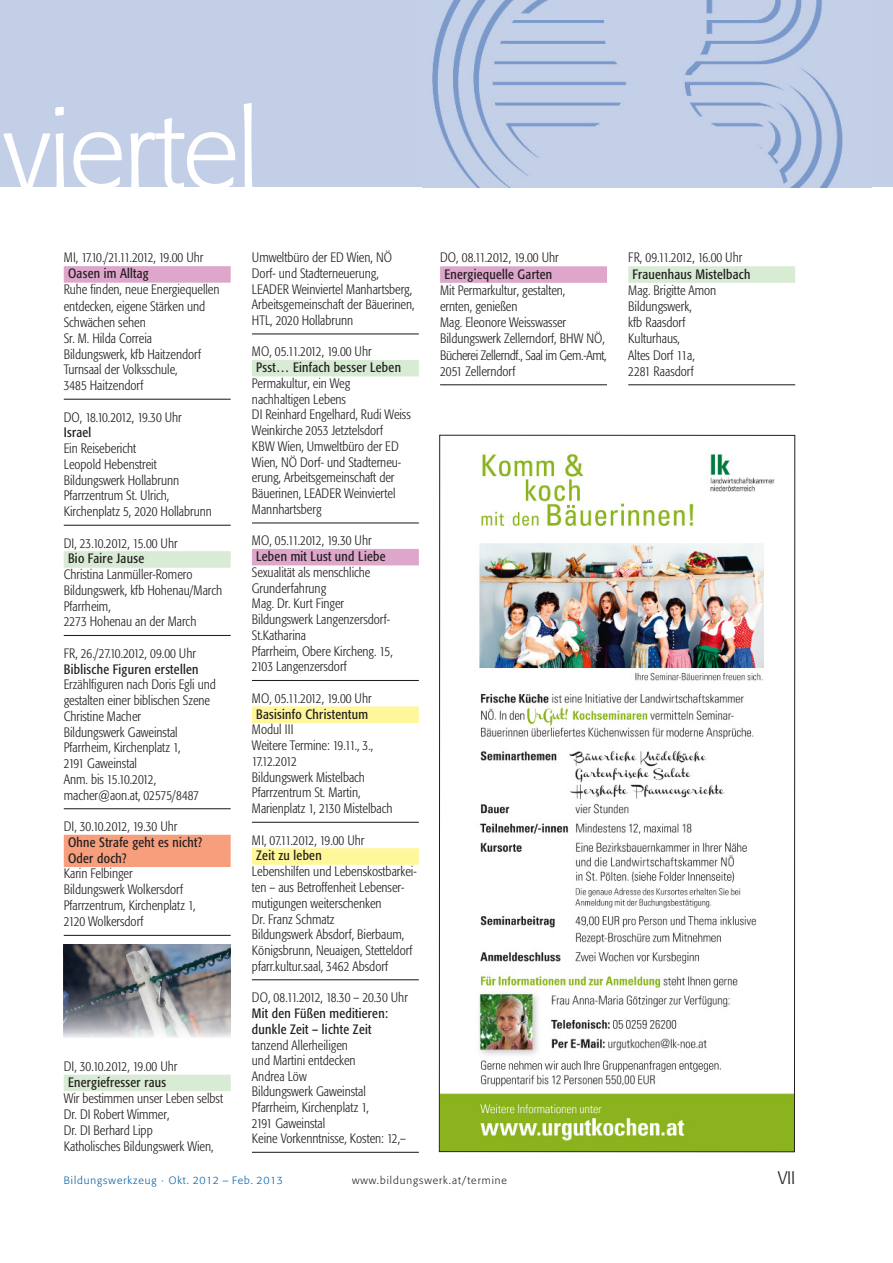
<style>
.page{position:relative;width:893px;height:1263px;background:#fff}
.page>*{position:absolute;margin:0;border:0;box-sizing:border-box;transform-origin:0 0}
.t1{font:300 108px "Formata";letter-spacing:-.02em;color:#fff}
.t2{font:300 18px "Formata";color:#231f20}
.t3{font:300 condensed 13.5px/15.8px "Formata";color:#231f20}
.t4{font:condensed 13.5px/15.8px "Formata";letter-spacing:.02em;color:#231f20}
.t5{font:300 condensed 13.5px "Formata";letter-spacing:-.065em;color:#231f20}
.t6{font:300 condensed 13.5px "Formata";letter-spacing:-.03em;color:#231f20}
.t7{font:300 10.5px "Formata";letter-spacing:.09em;color:#015da4}
.t8{font:300 10.5px "Formata";letter-spacing:.095em;color:#231f20}
</style>
<div class="page">
<div style="left:64px;top:266px;width:167px;height:17px;background:#dea6cb"></div>
<hr style="left:64px;top:399px;width:167px;height:1px;background:#231f20">
<hr style="left:64px;top:525px;width:167px;height:1px;background:#231f20">
<div style="left:64px;top:551px;width:167px;height:17px;background:#d8ebd4"></div>
<hr style="left:64px;top:635px;width:167px;height:1px;background:#231f20">
<hr style="left:64px;top:808px;width:167px;height:1px;background:#231f20">
<div style="left:64px;top:835px;width:167px;height:16px;background:#f79f7c"></div>
<div style="left:64px;top:850px;width:167px;height:17px;background:#f79f7c"></div>
<hr style="left:64px;top:935px;width:167px;height:1px;background:#231f20">
<div style="left:64px;top:1074px;width:167px;height:17px;background:#d8ebd4"></div>
<hr style="left:252px;top:333px;width:167px;height:1px;background:#231f20">
<div style="left:252px;top:360px;width:167px;height:16px;background:#d8ebd4"></div>
<hr style="left:252px;top:522px;width:167px;height:1px;background:#231f20">
<div style="left:252px;top:549px;width:167px;height:16px;background:#dea6cb"></div>
<hr style="left:252px;top:680px;width:167px;height:1px;background:#231f20">
<div style="left:252px;top:706px;width:167px;height:17px;background:#fff79a"></div>
<hr style="left:252px;top:822px;width:167px;height:1px;background:#231f20">
<div style="left:252px;top:848px;width:167px;height:17px;background:#fff79a"></div>
<hr style="left:252px;top:979px;width:167px;height:1px;background:#231f20">
<hr style="left:252px;top:1152px;width:167px;height:1px;background:#231f20">
<div style="left:440px;top:266px;width:167px;height:17px;background:#dea6cb"></div>
<hr style="left:440px;top:384px;width:167px;height:1px;background:#231f20">
<div style="left:628px;top:266px;width:167px;height:17px;background:#d8ebd4"></div>
<hr style="left:628px;top:384px;width:167px;height:1px;background:#231f20">
<img style="left:64px;top:944px;width:167px;height:94px">
<img style="left:64px;top:985px;width:166px;height:52px">
<div style="left:0;top:0;width:893px;height:187px;background:#c3cee7"></div>
<img style="left:432px;top:0;width:411px;height:187px">
<img style="left:441px;top:452px;width:352px;height:698px">
<h1 class="t1" style="left:3px;top:105px;width:258px">viertel</h1>
<p class="t5" style="left:64px;top:252px;width:141px">MI, 17.10./21.11.2012, 19.00 Uhr</p>
<p class="t4" style="left:68px;top:267px;width:82px">Oasen im Alltag</p>
<p class="t3" style="left:64px;top:283px;width:157px">Ruhe finden, neue Energiequellen entdecken, eigene Stärken und<br>Schwächen sehen<br>Sr. M. Hilda Correia<br>Bildungswerk, kfb Haitzendorf<br>Turnsaal der Volksschule,<br>3485 Haitzendorf</p>
<p class="t6" style="left:64px;top:412px;width:120px">DO, 18.10.2012, 19.30 Uhr</p>
<p class="t4" style="left:64px;top:426px;width:29px">Israel</p>
<p class="t3" style="left:64px;top:442px;width:150px">Ein Reisebericht<br>Leopold Hebenstreit<br>Bildungswerk Hollabrunn<br>Pfarrzentrum St. Ulrich,<br>Kirchenplatz 5, 2020 Hollabrunn</p>
<p class="t3" style="left:64px;top:536px;width:115px">DI, 23.10.2012, 15.00 Uhr</p>
<p class="t4" style="left:68px;top:552px;width:78px">Bio Faire Jause</p>
<p class="t3" style="left:64px;top:568px;width:160px">Christina Lanmüller-Romero<br>Bildungswerk, kfb Hohenau/March<br>Pfarrheim,<br>2273 Hohenau an der March</p>
<p class="t3" style="left:64px;top:646px;width:134px">FR, 26./27.10.2012, 09.00 Uhr</p>
<p class="t4" style="left:64px;top:662px;width:136px">Biblische Figuren erstellen</p>
<p class="t3" style="left:64px;top:678px;width:154px">Erzählfiguren nach Doris Egli und gestalten einer biblischen Szene<br>Christine Macher<br>Bildungswerk Gaweinstal<br>Pfarrheim, Kirchenplatz 1,<br>2191 Gaweinstal<br>Anm. bis 15.10.2012, macher@aon.at, 02575/8487</p>
<p class="t3" style="left:64px;top:820px;width:115px">DI, 30.10.2012, 19.30 Uhr</p>
<p class="t4" style="left:68px;top:835px;width:136px">Ohne Strafe geht es nicht?<br>Oder doch?</p>
<p class="t3" style="left:64px;top:867px;width:133px">Karin Felbinger<br>Bildungswerk Wolkersdorf<br>Pfarrzentrum, Kirchenplatz 1,<br>2120 Wolkersdorf</p>
<p class="t3" style="left:64px;top:1059px;width:115px">DI, 30.10.2012, 19.00 Uhr</p>
<p class="t4" style="left:68px;top:1075px;width:100px">Energiefresser raus</p>
<p class="t3" style="left:64px;top:1091px;width:161px">Wir bestimmen unser Leben selbst<br>Dr. DI Robert Wimmer,<br>Dr. DI Berhard Lipp<br>Katholisches Bildungswerk Wien,</p>
<p class="t3" style="left:252px;top:251px;width:164px">Umweltbüro der ED Wien, NÖ<br>Dorf- und Stadterneuerung,<br>LEADER Weinviertel Manhartsberg,<br>Arbeitsgemeinschaft der Bäuerinen,<br>HTL, 2020 Hollabrunn</p>
<p class="t3" style="left:252px;top:345px;width:121px">MO, 05.11.2012, 19.00 Uhr</p>
<p class="t4" style="left:256px;top:360px;width:146px">Psst… Einfach besser Leben</p>
<p class="t3" style="left:252px;top:376px;width:160px">Permakultur, ein Weg nachhaltigen Lebens<br>DI Reinhard Engelhard, Rudi Weiss<br>Weinkirche 2053 Jetztelsdorf<br>KBW Wien, Umweltbüro der ED<br>Wien, NÖ Dorf- und Stadterneu&shy;erung, Arbeitsgemeinschaft der<br>Bäuerinen, LEADER Weinviertel<br>Mannhartsberg</p>
<p class="t3" style="left:252px;top:534px;width:121px">MO, 05.11.2012, 19.30 Uhr</p>
<p class="t4" style="left:256px;top:549px;width:131px">Leben mit Lust und Liebe</p>
<p class="t3" style="left:252px;top:565px;width:142px">Sexualität als menschliche<br>Grunderfahrung<br>Mag. Dr. Kurt Finger<br>Bildungswerk Langenzersdorf-<br>St.Katharina<br>Pfarrheim, Obere Kircheng. 15,<br>2103 Langenzersdorf</p>
<p class="t3" style="left:252px;top:691px;width:121px">MO, 05.11.2012, 19.00 Uhr</p>
<p class="t4" style="left:256px;top:707px;width:113px">Basisinfo Christentum</p>
<p class="t3" style="left:252px;top:723px;width:142px">Modul III<br>Weitere Termine: 19.11., 3.,<br>17.12.2012<br>Bildungswerk Mistelbach<br>Pfarrzentrum St. Martin,<br>Marienplatz 1, 2130 Mistelbach</p>
<p class="t3" style="left:252px;top:833px;width:114px">MI, 07.11.2012, 19.00 Uhr</p>
<p class="t4" style="left:256px;top:849px;width:67px">Zeit zu leben</p>
<p class="t3" style="left:252px;top:865px;width:166px">Lebenshilfen und Lebenskostbarkei&shy;ten – aus Betroffenheit Lebenser&shy;mutigungen weiterschenken<br>Dr. Franz Schmatz<br>Bildungswerk Absdorf, Bierbaum,<br>Königsbrunn, Neuaigen, Stetteldorf pfarr.kultur.saal, 3462 Absdorf</p>
<p class="t3" style="left:252px;top:991px;width:157px">DO, 08.11.2012, 18.30 – 20.30 Uhr</p>
<p class="t4" style="left:252px;top:1006px;width:138px">Mit den Füßen meditieren: dunkle Zeit – lichte Zeit</p>
<p class="t3" style="left:252px;top:1038px;width:156px">tanzend Allerheiligen<br>und Martini entdecken<br>Andrea Löw<br>Bildungswerk Gaweinstal<br>Pfarrheim, Kirchenplatz 1,<br>2191 Gaweinstal<br>Keine Vorkenntnisse, Kosten: 12,–</p>
<p class="t3" style="left:440px;top:251px;width:120px">DO, 08.11.2012, 19.00 Uhr</p>
<p class="t4" style="left:444px;top:267px;width:109px">Energiequelle Garten</p>
<p class="t3" style="left:440px;top:283px;width:168px;line-height:16.2px">Mit Permarkultur, gestalten,<br>ernten, genießen<br>Mag. Eleonore Weisswasser<br>Bildungswerk Zellerndorf, BHW NÖ,<br>Bücherei Zellerndf., Saal im Gem.-Amt,<br>2051 Zellerndorf</p>
<p class="t3" style="left:628px;top:251px;width:116px">FR, 09.11.2012, 16.00 Uhr</p>
<p class="t4" style="left:632px;top:267px;width:119px">Frauenhaus Mistelbach</p>
<p class="t3" style="left:628px;top:283px;width:90px;line-height:16.2px">Mag. Brigitte Amon<br>Bildungswerk,<br>kfb Raasdorf<br>Kulturhaus,<br>Altes Dorf 11a,<br>2281 Raasdorf</p>
<p class="t7" style="left:64px;top:1176px;width:220px">Bildungswerkzeug · Okt. 2012 – Feb. 2013</p>
<h2 class="t2" style="left:778px;top:1170px;width:19px">VII</h2>
<p class="t8" style="left:352px;top:1176px;width:156px">www.bildungswerk.at/termine</p>
</div>
